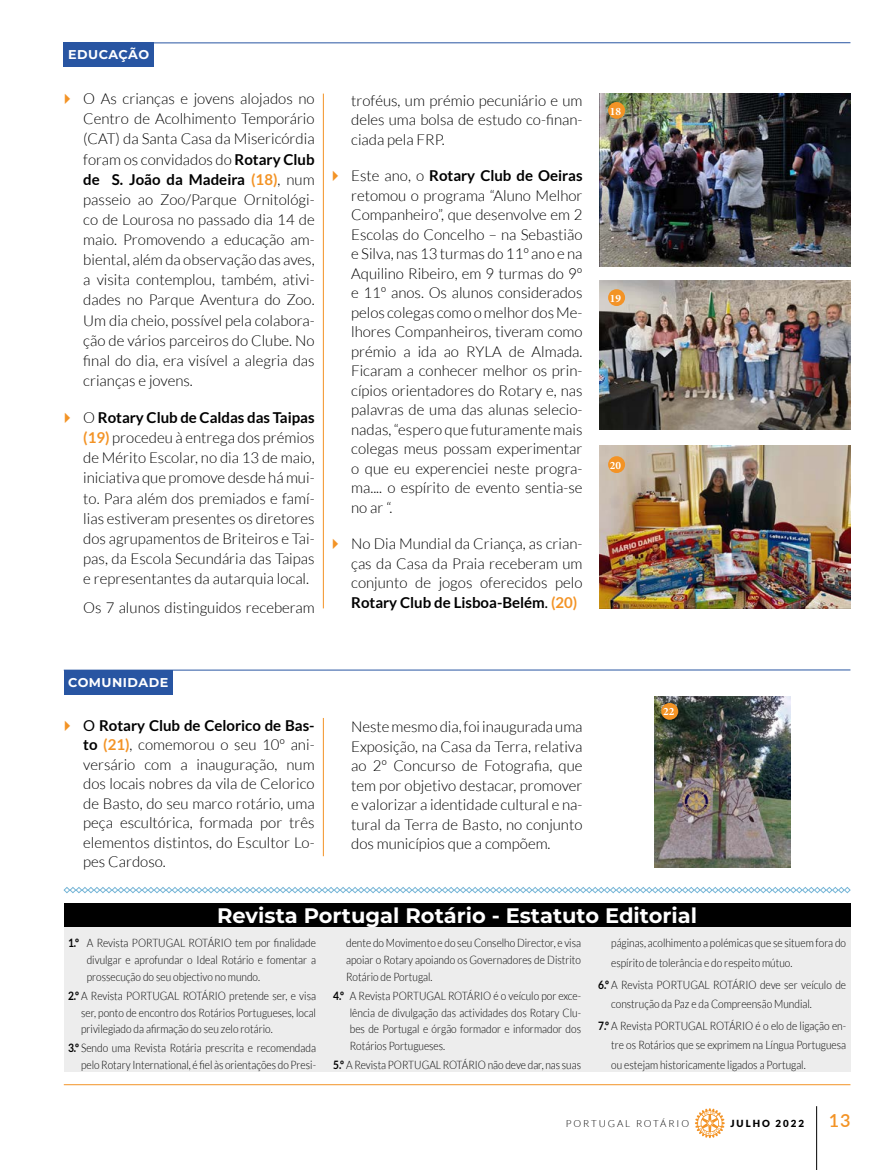
<style>
.page{position:relative;width:893px;height:1170px;background:#fff}
.page>*{position:absolute;margin:0;border:0;box-sizing:border-box;transform-origin:0 0}
.t1{font:700 21px "Montserrat";color:#fff}
.t2{font:600 18px "Lato";color:#f39325}
.t3{font:300 15px/19.5px "Lato";color:#000;text-align:justify}
.t4{font:700 12.75px "Montserrat";letter-spacing:.04em;color:#fff}
.t5{font:300 11.55px/16.8px "Lato";color:#000;text-align:justify;scale:.88 1}
.t6{font:700 11.25px "Minion Pro";color:#fff}
.t7{font:300 9.75px "Lato";letter-spacing:.2em;color:#000}
.t8{font:900 9.75px "Lato";letter-spacing:.2em;color:#000}
.s1{font-weight:700}
.s2{font-weight:700;color:#f39325}
.s3{font-weight:400}
</style>
<div class="page">
<svg style="left:695px;top:1108px;width:30px;height:29px"></svg>
<hr style="left:816px;top:1106px;width:1px;height:63px;background:#000">
<hr style="left:64px;top:1084px;width:786px;height:1px;background:#f39325">
<img style="left:600px;top:445px;width:250px;height:163px">
<div style="left:608px;top:456px;width:17px;height:17px;background:#f39325;border-radius:50%"></div>
<hr style="left:323px;top:94px;width:1px;height:514px;background:#f39325">
<img style="left:655px;top:696px;width:135px;height:171px">
<div style="left:661px;top:703px;width:17px;height:16px;background:#f39325;border-radius:50%"></div>
<div style="left:64px;top:927px;width:786px;height:144px;background:#ededed"></div>
<div style="left:64px;top:902px;width:786px;height:24px;background:#000"></div>
<svg style="left:63px;top:887px;width:788px;height:6px"></svg>
<div style="left:64px;top:43px;width:90px;height:24px;background:#2855a2"></div>
<hr style="left:64px;top:42px;width:786px;height:1px;background:#2855a2">
<img style="left:600px;top:94px;width:250px;height:172px">
<div style="left:608px;top:102px;width:17px;height:17px;background:#f39325;border-radius:50%"></div>
<img style="left:600px;top:281px;width:250px;height:148px">
<div style="left:608px;top:289px;width:17px;height:17px;background:#f39325;border-radius:50%"></div>
<div style="left:64px;top:670px;width:109px;height:24px;background:#2855a2"></div>
<hr style="left:64px;top:669px;width:786px;height:1px;background:#2855a2">
<hr style="left:323px;top:718px;width:1px;height:138px;background:#f39325">
<p class="t4" style="left:68px;top:46px;width:83px">EDUCAÇÃO</p>
<p class="t3" style="left:83px;top:89px;width:233px;line-height:20.1px">O As crianças e jovens alojados no Centro de Acolhimento Temporário (CAT) da Santa Casa da Misericórdia foram os convidados do <span class="s1">Rotary Club de S. João da Madeira</span> <span class="s2">(18)</span>, num passeio ao Zoo/Parque Ornitológi&shy;co de Lourosa no passado dia 14 de maio. Promovendo a educação am&shy;biental, além da observação das aves, a visita contemplou, também, ativi&shy;dades no Parque Aventura do Zoo.<br>Um dia cheio, possível pela colabora&shy;ção de vários parceiros do Clube. No final do dia, era visível a alegria das crianças e jovens.</p>
<p class="t3" style="left:83px;top:407px;width:233px;line-height:20.1px">O <span class="s1">Rotary Club de Caldas das Taipas </span><span class="s2">(19)</span> procedeu à entrega dos prémios de Mérito Escolar, no dia 13 de maio, iniciativa que promove desde há mui&shy;to. Para além dos premiados e famí&shy;lias estiveram presentes os diretores dos agrupamentos de Briteiros e Tai&shy;pas, da Escola Secundária das Taipas e representantes da autarquia local.</p>
<p class="t3" style="left:83px;top:597px;width:233px">Os 7 alunos distinguidos receberam</p>
<p class="t3" style="left:351px;top:91px;width:233px">troféus, um prémio pecuniário e um deles uma bolsa de estudo co-finan&shy;ciada pela FRP.</p>
<p class="t3" style="left:351px;top:166px;width:233px">Este ano, o <span class="s1">Rotary Club de Oeiras </span>retomou o programa “Aluno Melhor Companheiro”, que desenvolve em 2<br>Escolas do Concelho – na Sebastião e Silva, nas 13 turmas do 11º ano e na Aquilino Ribeiro, em 9 turmas do 9º e 11º anos. Os alunos considerados pelos colegas como o melhor dos Me&shy;lhores Companheiros, tiveram como prémio a ida ao RYLA de Almada.<br>Ficaram a conhecer melhor os prin&shy;cípios orientadores do Rotary e, nas palavras de uma das alunas selecio&shy;nadas, “espero que futuramente mais colegas meus possam experimentar o que eu experenciei neste progra&shy;ma.... o espírito de evento sentia-se no ar “.</p>
<p class="t3" style="left:351px;top:534px;width:233px">No Dia Mundial da Criança, as crian&shy;ças da Casa da Praia receberam um conjunto de jogos oferecidos pelo <span class="s1">Rotary Club de Lisboa-Belém</span><span class="s3">.</span> <span class="s2">(20)</span></p>
<p class="t4" style="left:68px;top:672px;width:102px">COMUNIDADE</p>
<p class="t3" style="left:83px;top:715px;width:233px"><span class="s3">O</span> <span class="s1">Rotary Club de Celorico de Bas&shy;to</span> <span class="s2">(21)</span>, comemorou o seu 10º ani&shy;versário com a inauguração, num dos locais nobres da vila de Celorico de Basto, do seu marco rotário, uma peça escultórica, formada por três elementos distintos, do Escultor Lo&shy;pes Cardoso.</p>
<p class="t3" style="left:351px;top:717px;width:233px">Neste mesmo dia, foi inaugurada uma Exposição, na Casa da Terra, relativa ao 2º Concurso de Fotografia, que tem por objetivo destacar, promover e valorizar a identidade cultural e na&shy;tural da Terra de Basto, no conjunto dos municípios que a compõem.</p>
<p class="t6" style="left:610px;top:103px;width:13px">18</p>
<p class="t6" style="left:610px;top:290px;width:13px">19</p>
<p class="t6" style="left:610px;top:457px;width:13px">20</p>
<p class="t6" style="left:663px;top:704px;width:13px">22</p>
<h1 class="t1" style="left:217px;top:900px;width:481px">Revista Portugal Rotário - Estatuto Editorial</h1>
<p class="t5" style="left:87px;top:934px;width:262px;text-indent:-19px"><span class="s1">1.º</span> A Revista PORTUGAL ROTÁRIO tem por finalidade divulgar e aprofundar o Ideal Rotário e fomentar a prossecução do seu objectivo no mundo.</p>
<p class="t5" style="left:81px;top:987px;width:268px;text-indent:-13px"><span class="s1">2.º</span> A Revista PORTUGAL ROTÁRIO pretende ser, e visa ser, ponto de encontro dos Rotários Portugueses, local privilegiado da afirmação do seu zelo rotário.</p>
<p class="t5" style="left:68px;top:1039px;width:283px;text-align:right"><span class="s1">3.º</span> Sendo uma Revista Rotária prescrita e recomendada pelo Rotary International, é fiel às orientações do Presi-</p>
<p class="t5" style="left:611px;top:933px;width:268px;line-height:19.5px">páginas, acolhimento a polémicas que se situem fora do espírito de tolerância e do respeito mútuo.</p>
<p class="t5" style="left:611px;top:974px;width:268px;line-height:19.5px;text-indent:-13px"><span class="s1">6.º</span> A Revista PORTUGAL ROTÁRIO deve ser veículo de construção da Paz e da Compreensão Mundial.</p>
<p class="t5" style="left:611px;top:1015px;width:269px;line-height:19.5px;text-indent:-13px"><span class="s1">7.º</span> A Revista PORTUGAL ROTÁRIO é o elo de ligação en&shy;tre os Rotários que se exprimem na Língua Portuguesa ou estejam historicamente ligados a Portugal.</p>
<p class="t5" style="left:346px;top:934px;width:268px">dente do Movimento e do seu Conselho Director, e visa apoiar o Rotary apoiando os Governadores de Distrito Rotário de Portugal.</p>
<p class="t5" style="left:350px;top:987px;width:264px;text-indent:-17px"><span class="s1">4.º</span> A Revista PORTUGAL ROTÁRIO é o veículo por exce&shy;lência de divulgação das actividades dos Rotary Clu&shy;bes de Portugal e órgão formador e informador dos Rotários Portugueses.</p>
<p class="t5" style="left:333px;top:1056px;width:283px"><span class="s1">5.º</span> A Revista PORTUGAL ROTÁRIO não deve dar, nas suas</p>
<p class="t7" style="left:566px;top:1118px;width:125px">PORTUGAL ROTÁRIO</p>
<p class="t8" style="left:730px;top:1117px;width:75px">JULHO 2022</p>
<p class="t2" style="left:829px;top:1107px;width:23px">13</p>
</div>
